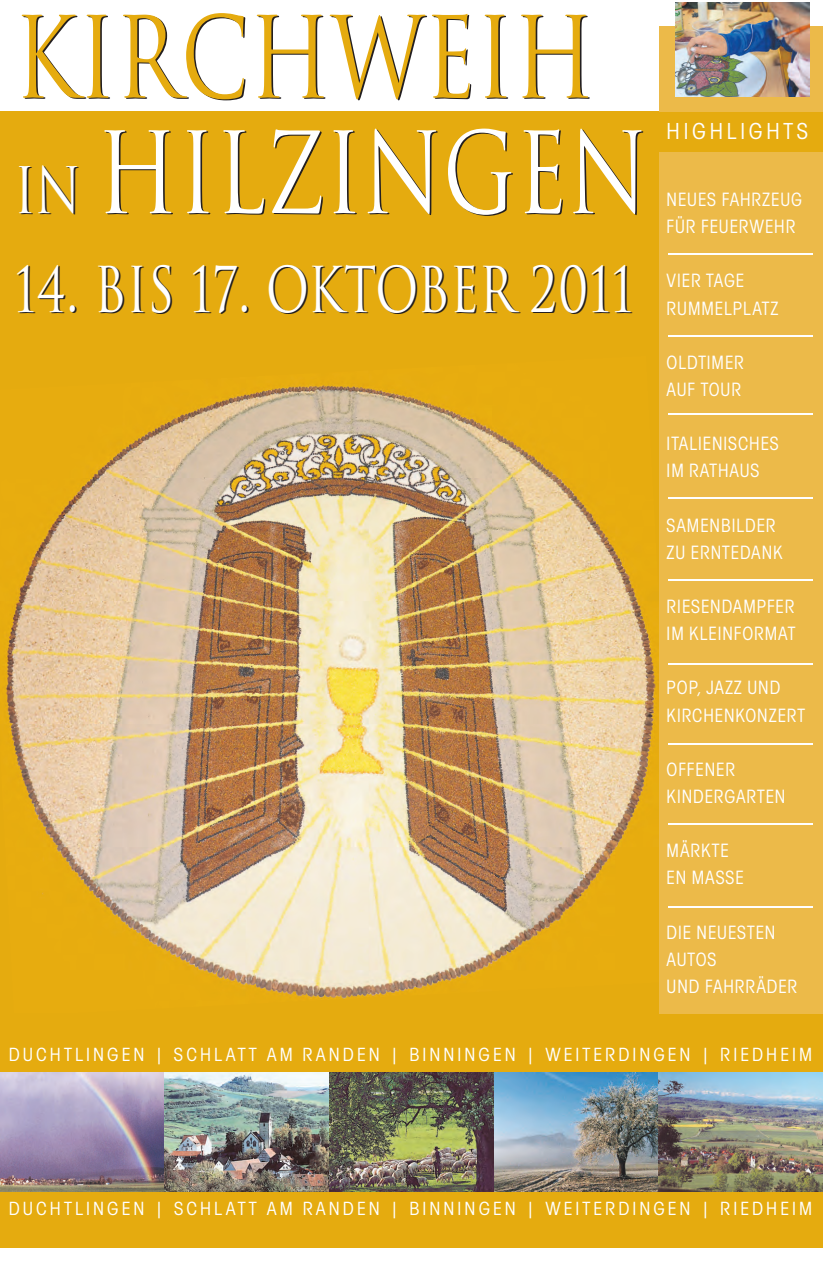
<style>
.page{position:relative;width:823px;height:1262px;background:#fff}
.page>*{position:absolute;margin:0;border:0;box-sizing:border-box;transform-origin:0 0}
.t1{font:110px/115.5px "Trajan";color:#e5ab0f;scale:.77 1}
.t2{font:61.5px "Trajan";color:#fff;scale:.77 1}
.t3{font:condensed 24px "Avant Garde Gothic Itc T";letter-spacing:.155em;color:#fff}
.t4{font:condensed 20px/27.1px "Avant Garde Gothic Itc T";letter-spacing:.05em;color:#fff;scale:.95 1}
.t5{font:condensed 19.8px "Avant Garde Gothic Itc T";letter-spacing:.155em;color:#fff}
.s1{font-size:62.4px;color:#fff}
.s2{color:#fff}
</style>
<div class="page">
<div style="left:0;top:112px;width:822px;height:1135px;background:#e5ab0f"></div>
<img style="left:0;top:1072px;width:165px;height:119px">
<img style="left:165px;top:1072px;width:164px;height:119px">
<img style="left:329px;top:1072px;width:165px;height:119px">
<img style="left:494px;top:1072px;width:164px;height:119px">
<img style="left:658px;top:1072px;width:164px;height:119px">
<img style="left:6px;top:385px;width:651px;height:614px">
<div style="left:658px;top:26px;width:164px;height:987px;background:#ecba49"></div>
<div style="left:658px;top:112px;width:164px;height:40px;background:#e5ab0f"></div>
<hr style="left:668px;top:335px;width:144px;height:2px;background:#fff">
<hr style="left:668px;top:413px;width:144px;height:1px;background:#fff">
<hr style="left:668px;top:497px;width:144px;height:1px;background:#fff">
<hr style="left:668px;top:579px;width:144px;height:2px;background:#fff">
<hr style="left:668px;top:663px;width:144px;height:2px;background:#fff">
<hr style="left:668px;top:743px;width:144px;height:2px;background:#fff">
<hr style="left:668px;top:823px;width:144px;height:1px;background:#fff">
<hr style="left:668px;top:906px;width:144px;height:1px;background:#fff">
<img style="left:675px;top:2px;width:133px;height:95px">
<hr style="left:668px;top:253px;width:144px;height:2px;background:#fff">
<p class="t1" style="left:14px;top:2px;width:824px">KIRCHWEIH<br><span class="s1">IN</span> <span class="s2">HILZINGEN</span></p>
<p class="t2" style="left:14px;top:255px;width:805px">14. BIS 17. OKTOBER 2011</p>
<p class="t3" style="left:666px;top:122px;width:143px">HIGHLIGHTS</p>
<p class="t4" style="left:666px;top:187px;width:144px">NEUES FAHRZEUG<br>FÜR FEUERWEHR</p>
<p class="t4" style="left:666px;top:268px;width:119px">VIER TAGE<br>RUMMELPLATZ</p>
<p class="t4" style="left:666px;top:350px;width:83px">OLDTIMER<br>AUF TOUR</p>
<p class="t4" style="left:666px;top:431px;width:120px">ITALIENISCHES<br>IM RATHAUS</p>
<p class="t4" style="left:666px;top:512px;width:124px">SAMENBILDER<br>ZU ERNTEDANK</p>
<p class="t4" style="left:666px;top:594px;width:137px">RIESENDAMPFER<br>IM KLEINFORMAT</p>
<p class="t4" style="left:666px;top:675px;width:147px">POP, JAZZ UND<br>KIRCHENKONZERT</p>
<p class="t4" style="left:666px;top:756px;width:126px">OFFENER<br>KINDERGARTEN</p>
<p class="t4" style="left:666px;top:838px;width:83px">MÄRKTE<br>EN MASSE</p>
<p class="t4" style="left:666px;top:919px;width:139px">DIE NEUESTEN<br>AUTOS<br>UND FAHRRÄDER</p>
<p class="t5" style="left:9px;top:1046px;width:804px">DUCHTLINGEN | SCHLATT AM RANDEN | BINNINGEN | WEITERDINGEN | RIEDHEIM</p>
<p class="t5" style="left:9px;top:1201px;width:804px">DUCHTLINGEN | SCHLATT AM RANDEN | BINNINGEN | WEITERDINGEN | RIEDHEIM</p>
</div>
